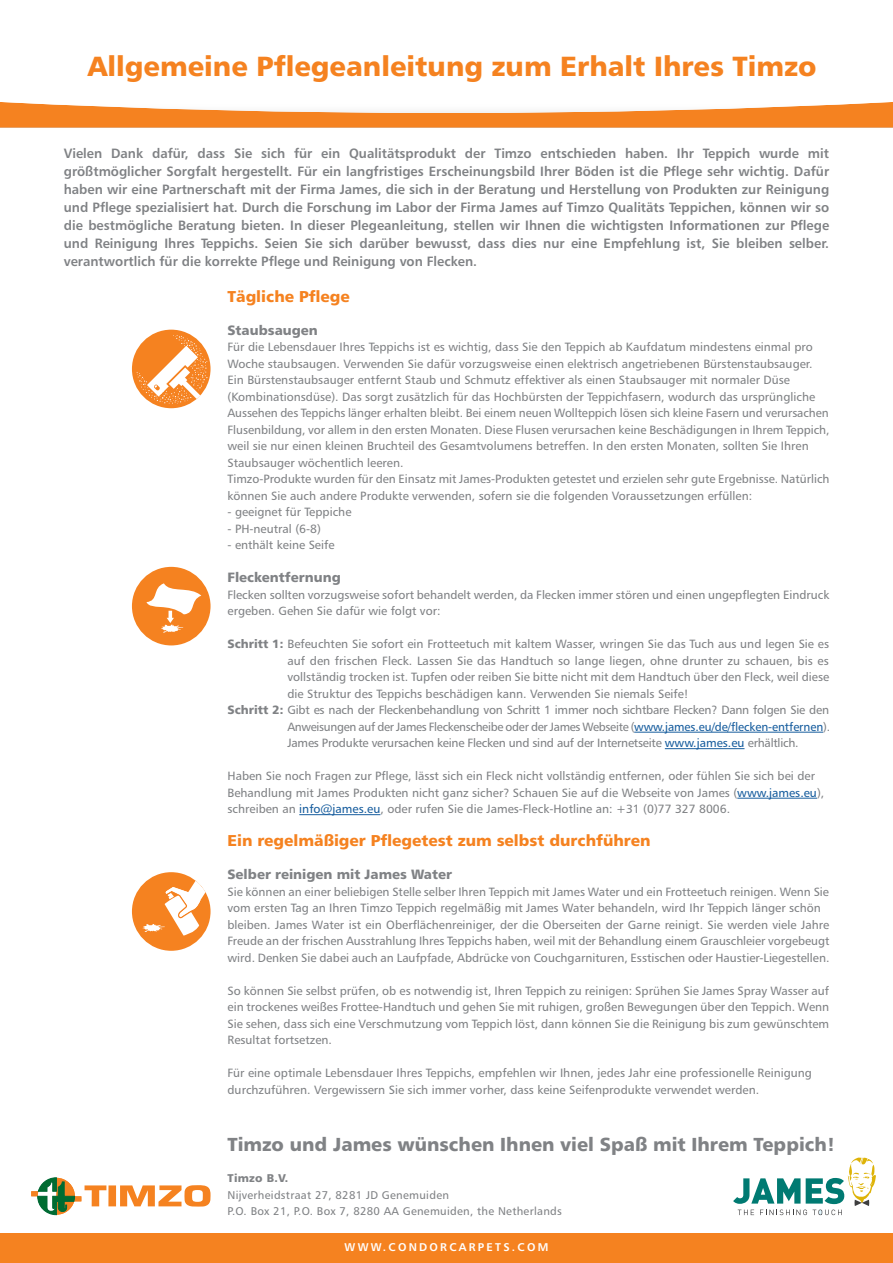
<style>
.page{position:relative;width:893px;height:1263px;background:#fff}
.page>*{position:absolute;margin:0;border:0;box-sizing:border-box;transform-origin:0 0}
.t1{font:27.75px "Humanist 777 BT Black B";color:#f58220}
.t2{font:18.9px "Humanist 777 BT Black B";color:#808285}
.t3{font:15.75px "Humanist 777 BT Black B";color:#f58220}
.t4{font:13.5px/18px "Humanist 777 BT Bold B";color:#808285;text-align:justify}
.t5{font:13.5px "Humanist 777 BT Black B";color:#808285}
.t6{font:12px/16.5px "Humanist 777 BT Roman B";color:#808285}
.t7{font:12px "Humanist 777 BT Roman B";letter-spacing:-.02em;color:#808285}
.t8{font:12px "Humanist 777 BT Roman B";letter-spacing:-.025em;color:#808285}
.t9{font:11.25px/16.5px "Humanist 777 BT Roman B";letter-spacing:.025em;color:#808285}
.t10{font:11.25px "Humanist 777 BT Bold B";letter-spacing:.2em;color:#fff}
.t11{font:11.25px "Humanist 777 BT Black B";letter-spacing:.025em;color:#808285}
.s1{font-family:"Humanist 777 BT Black B"}
.s2{color:#175d9e}
</style>
<div class="page">
<div style="left:0;top:113px;width:893px;height:15px;background:#f58220"></div>
<img style="left:0;top:102px;width:893px;height:11px">
<hr style="left:634px;top:732px;width:189px;height:1px;background:#175d9e">
<hr style="left:665px;top:748px;width:79px;height:1px;background:#175d9e">
<hr style="left:737px;top:798px;width:80px;height:1px;background:#175d9e">
<hr style="left:299px;top:814px;width:81px;height:1px;background:#175d9e">
<svg style="left:733px;top:1157px;width:143px;height:58px"></svg>
<div style="left:0;top:1233px;width:893px;height:30px;background:#f58220"></div>
<div style="left:132px;top:330px;width:79px;height:78px;background:#f58220;border-radius:50%"></div>
<svg style="left:137px;top:335px;width:70px;height:69px"></svg>
<div style="left:132px;top:567px;width:79px;height:78px;background:#f58220;border-radius:50%"></div>
<svg style="left:146px;top:583px;width:55px;height:50px"></svg>
<div style="left:132px;top:872px;width:79px;height:79px;background:#f58220;border-radius:50%"></div>
<svg style="left:142px;top:881px;width:63px;height:54px"></svg>
<svg style="left:31px;top:1177px;width:180px;height:38px"></svg>
<h1 class="t1" style="left:88px;top:49px;width:730px">Allgemeine Pflegeanleitung zum Erhalt Ihres Timzo</h1>
<p class="t4" style="left:64px;top:144px;width:767px">Vielen Dank dafür, dass Sie sich für ein Qualitätsprodukt der Timzo entschieden haben. Ihr Teppich wurde mit größtmöglicher Sorgfalt hergestellt. Für ein langfristiges Erscheinungsbild Ihrer Böden ist die Pflege sehr wichtig. Dafür haben wir eine Partnerschaft mit der Firma James, die sich in der Beratung und Herstellung von Produkten zur Reinigung und Pflege spezialisiert hat. Durch die Forschung im Labor der Firma James auf Timzo Qualitäts Teppichen, können wir so die bestmögliche Beratung bieten. In dieser Plegeanleitung, stellen wir Ihnen die wichtigsten Informationen zur Pflege und Reinigung Ihres Teppichs. Seien Sie sich darüber bewusst, dass dies nur eine Empfehlung ist, Sie bleiben selber. verantwortlich für die korrekte Pflege und Reinigung von Flecken.</p>
<h3 class="t3" style="left:227px;top:286px;width:124px">Tägliche Pflege</h3>
<p class="t5" style="left:227px;top:321px;width:92px">Staubsaugen</p>
<p class="t6" style="left:227px;top:339px;width:604px">Für die Lebensdauer Ihres Teppichs ist es wichtig, dass Sie den Teppich ab Kaufdatum mindestens einmal pro Woche staubsaugen. Verwenden Sie dafür vorzugsweise einen elektrisch angetriebenen Bürstenstaubsauger.<br>Ein Bürstenstaubsauger entfernt Staub und Schmutz effektiver als einen Staubsauger mit normaler Düse (Kombinationsdüse). Das sorgt zusätzlich für das Hochbürsten der Teppichfasern, wodurch das ursprüngliche Aussehen des Teppichs länger erhalten bleibt. Bei einem neuen Wollteppich lösen sich kleine Fasern und verursachen Flusenbildung, vor allem in den ersten Monaten. Diese Flusen verursachen keine Beschädigungen in Ihrem Teppich, weil sie nur einen kleinen Bruchteil des Gesamtvolumens betreffen. In den ersten Monaten, sollten Sie Ihren Staubsauger wöchentlich leeren.<br>Timzo-Produkte wurden für den Einsatz mit James-Produkten getestet und erzielen sehr gute Ergebnisse. Natürlich können Sie auch andere Produkte verwenden, sofern sie die folgenden Voraussetzungen erfüllen:</p>
<p class="t6" style="left:227px;top:504px;width:126px">- geeignet für Teppiche</p>
<p class="t6" style="left:227px;top:520px;width:95px">- PH-neutral (6-8)</p>
<p class="t6" style="left:227px;top:537px;width:109px">- enthält keine Seife</p>
<p class="t5" style="left:227px;top:569px;width:115px">Fleckentfernung</p>
<p class="t6" style="left:227px;top:586px;width:603px">Flecken sollten vorzugsweise sofort behandelt werden, da Flecken immer stören und einen ungepflegten Eindruck ergeben. Gehen Sie dafür wie folgt vor:</p>
<p class="t6" style="left:227px;top:636px;width:603px"><span class="s1">Schritt 1:</span> Befeuchten Sie sofort ein Frotteetuch mit kaltem Wasser, wringen Sie das Tuch aus und legen Sie es</p>
<p class="t6" style="left:287px;top:652px;width:543px">auf den frischen Fleck. Lassen Sie das Handtuch so lange liegen, ohne drunter zu schauen, bis es</p>
<p class="t6" style="left:287px;top:669px;width:543px">vollständig trocken ist. Tupfen oder reiben Sie bitte nicht mit dem Handtuch über den Fleck, weil diese</p>
<p class="t6" style="left:287px;top:685px;width:403px">die Struktur des Teppichs beschädigen kann. Verwenden Sie niemals Seife!</p>
<p class="t7" style="left:227px;top:703px;width:603px"><span class="s1">Schritt 2:</span> Gibt es nach der Fleckenbehandlung von Schritt 1 immer noch sichtbare Flecken? Dann folgen Sie den</p>
<p class="t8" style="left:287px;top:719px;width:544px">Anweisungen auf der James Fleckenscheibe oder der James Webseite (<span class="s2">www.james.eu/de/flecken-entfernen</span>).</p>
<p class="t7" style="left:287px;top:736px;width:513px">James Produkte verursachen keine Flecken und sind auf der Internetseite <span class="s2">www.james.eu</span> erhältlich.</p>
<p class="t6" style="left:227px;top:768px;width:598px">Haben Sie noch Fragen zur Pflege, lässt sich ein Fleck nicht vollständig entfernen, oder fühlen Sie sich bei der<br>Behandlung mit James Produkten nicht ganz sicher? Schauen Sie auf die Webseite von James (<span class="s2">www.james.eu</span>), schreiben an <span class="s2">info@james.eu</span>, oder rufen Sie die James-Fleck-Hotline an: +31 (0)77 327 8006.</p>
<h3 class="t3" style="left:227px;top:831px;width:425px">Ein regelmäßiger Pflegetest zum selbst durchführen</h3>
<p class="t5" style="left:227px;top:866px;width:226px">Selber reinigen mit James Water</p>
<p class="t6" style="left:227px;top:883px;width:604px">Sie können an einer beliebigen Stelle selber Ihren Teppich mit James Water und ein Frotteetuch reinigen. Wenn Sie vom ersten Tag an Ihren Timzo Teppich regelmäßig mit James Water behandeln, wird Ihr Teppich länger schön bleiben. James Water ist ein Oberflächenreiniger, der die Oberseiten der Garne reinigt. Sie werden viele Jahre Freude an der frischen Ausstrahlung Ihres Teppichs haben, weil mit der Behandlung einem Grauschleier vorgebeugt wird. Denken Sie dabei auch an Laufpfade, Abdrücke von Couchgarnituren, Esstischen oder Haustier-Liegestellen.</p>
<p class="t6" style="left:227px;top:982px;width:603px;text-align:justify">So können Sie selbst prüfen, ob es notwendig ist, Ihren Teppich zu reinigen: Sprühen Sie James Spray Wasser auf ein trockenes weißes Frottee-Handtuch und gehen Sie mit ruhigen, großen Bewegungen über den Teppich. Wenn Sie sehen, dass sich eine Verschmutzung vom Teppich löst, dann können Sie die Reinigung bis zum gewünschtem Resultat fortsetzen.</p>
<p class="t6" style="left:227px;top:1065px;width:586px">Für eine optimale Lebensdauer Ihres Teppichs, empfehlen wir Ihnen, jedes Jahr eine professionelle Reinigung durchzuführen. Vergewissern Sie sich immer vorher, dass keine Seifenprodukte verwendet werden.</p>
<h2 class="t2" style="left:227px;top:1132px;width:609px">Timzo und James wünschen Ihnen viel Spaß mit Ihrem Teppich!</h2>
<p class="t11" style="left:227px;top:1171px;width:62px">Timzo B.V.</p>
<p class="t9" style="left:227px;top:1186px;width:336px">Nijverheidstraat 27, 8281 JD Genemuiden<br>P.O. Box 21, P.O. Box 7, 8280 AA Genemuiden, the Netherlands</p>
<p class="t10" style="left:345px;top:1240px;width:205px">WWW.CONDORCARPETS.COM</p>
</div>
